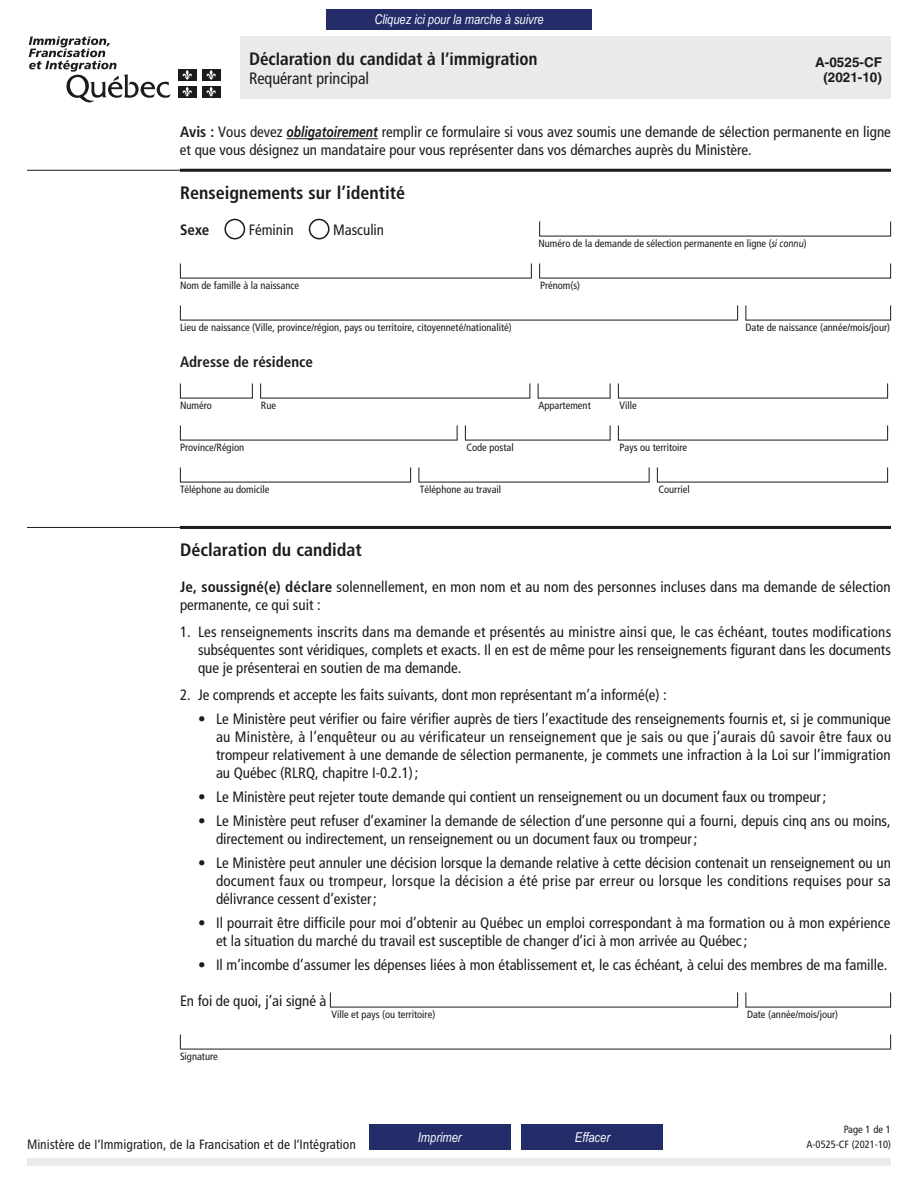
<style>
.page{position:relative;width:918px;height:1188px;background:#fff}
.page>*{position:absolute;margin:0;border:0;box-sizing:border-box;transform-origin:0 0}
.t1{font:700 condensed 18px "Frutiger";color:#1c1b1a}
.t2{font:18px "Chaloult Cond Demi Gras";color:#1c1b1a}
.t3{font:condensed 16.5px "Frutiger";color:#1c1b1a}
.t4{font:condensed 15px/18px "Frutiger";color:#1c1b1a}
.t5{font:700 condensed 15px "Frutiger";color:#1c1b1a}
.t6{font:13.5px "Chaloult Cond";color:#1c1b1a}
.t7{font:italic 13.5px "Arial Narrow";color:#fff}
.t8{font:700 13.5px/15px "Helvetica";color:#1c1b1a;text-align:right}
.t9{font:condensed 10.5px "Frutiger";color:#1c1b1a}
.s1{font-weight:700}
.s2{font-weight:700;font-style:italic;font-stretch:normal}
.s3{font-style:italic;font-stretch:normal}
</style>
<div class="page">
<div style="left:27px;top:1158px;width:864px;height:8px;background:#e9eaea"></div>
<div style="left:240px;top:36px;width:651px;height:63px;background:#e9eaea"></div>
<div style="left:326px;top:9px;width:266px;height:21px;background:#242d6a"></div>
<div style="left:224px;top:219px;width:21px;height:20px;border:2px solid #1c1b1a;border-radius:50%"></div>
<div style="left:309px;top:219px;width:21px;height:20px;border:2px solid #1c1b1a;border-radius:50%"></div>
<svg style="left:539px;top:221px;width:1px;height:15px"></svg>
<svg style="left:890px;top:221px;width:1px;height:15px"></svg>
<hr style="left:540px;top:236px;width:351px;height:1px;background:#1c1b1a">
<svg style="left:180px;top:263px;width:1px;height:15px"></svg>
<svg style="left:531px;top:263px;width:1px;height:15px"></svg>
<hr style="left:180px;top:278px;width:351px;height:1px;background:#1c1b1a">
<svg style="left:539px;top:263px;width:1px;height:15px"></svg>
<svg style="left:890px;top:263px;width:1px;height:15px"></svg>
<hr style="left:540px;top:278px;width:351px;height:1px;background:#1c1b1a">
<svg style="left:180px;top:305px;width:1px;height:15px"></svg>
<svg style="left:737px;top:305px;width:1px;height:15px"></svg>
<hr style="left:181px;top:320px;width:556px;height:1px;background:#1c1b1a">
<svg style="left:746px;top:305px;width:1px;height:15px"></svg>
<svg style="left:890px;top:305px;width:1px;height:15px"></svg>
<hr style="left:746px;top:320px;width:145px;height:1px;background:#1c1b1a">
<svg style="left:180px;top:383px;width:1px;height:15px"></svg>
<svg style="left:252px;top:383px;width:1px;height:15px"></svg>
<hr style="left:180px;top:398px;width:73px;height:1px;background:#1c1b1a">
<svg style="left:260px;top:383px;width:1px;height:15px"></svg>
<svg style="left:530px;top:383px;width:1px;height:15px"></svg>
<hr style="left:261px;top:398px;width:269px;height:1px;background:#1c1b1a">
<svg style="left:538px;top:383px;width:1px;height:15px"></svg>
<svg style="left:610px;top:383px;width:1px;height:15px"></svg>
<hr style="left:538px;top:398px;width:72px;height:1px;background:#1c1b1a">
<svg style="left:618px;top:383px;width:1px;height:15px"></svg>
<svg style="left:887px;top:383px;width:1px;height:15px"></svg>
<hr style="left:618px;top:398px;width:270px;height:1px;background:#1c1b1a">
<svg style="left:180px;top:425px;width:1px;height:15px"></svg>
<svg style="left:457px;top:425px;width:1px;height:15px"></svg>
<hr style="left:180px;top:440px;width:277px;height:1px;background:#1c1b1a">
<svg style="left:465px;top:425px;width:1px;height:15px"></svg>
<svg style="left:610px;top:425px;width:1px;height:15px"></svg>
<hr style="left:465px;top:440px;width:145px;height:1px;background:#1c1b1a">
<svg style="left:618px;top:425px;width:1px;height:15px"></svg>
<svg style="left:887px;top:425px;width:1px;height:15px"></svg>
<hr style="left:618px;top:440px;width:270px;height:1px;background:#1c1b1a">
<svg style="left:180px;top:467px;width:1px;height:15px"></svg>
<svg style="left:410px;top:467px;width:1px;height:15px"></svg>
<hr style="left:180px;top:482px;width:231px;height:1px;background:#1c1b1a">
<svg style="left:418px;top:467px;width:1px;height:15px"></svg>
<svg style="left:649px;top:467px;width:1px;height:15px"></svg>
<hr style="left:419px;top:482px;width:230px;height:1px;background:#1c1b1a">
<svg style="left:657px;top:467px;width:1px;height:15px"></svg>
<svg style="left:887px;top:467px;width:1px;height:15px"></svg>
<hr style="left:657px;top:482px;width:231px;height:1px;background:#1c1b1a">
<svg style="left:330px;top:992px;width:1px;height:15px"></svg>
<svg style="left:737px;top:992px;width:1px;height:15px"></svg>
<hr style="left:331px;top:1007px;width:406px;height:1px;background:#1c1b1a">
<svg style="left:746px;top:992px;width:1px;height:15px"></svg>
<svg style="left:890px;top:992px;width:1px;height:15px"></svg>
<hr style="left:746px;top:1007px;width:145px;height:1px;background:#1c1b1a">
<svg style="left:180px;top:1034px;width:1px;height:15px"></svg>
<svg style="left:890px;top:1034px;width:1px;height:15px"></svg>
<hr style="left:181px;top:1049px;width:709px;height:1px;background:#1c1b1a">
<hr style="left:27px;top:527px;width:864px;height:1px;background:#1c1b1a">
<hr style="left:180px;top:526px;width:711px;height:3px;background:#1c1b1a">
<div style="left:369px;top:1124px;width:141px;height:26px;background:#242d6a"></div>
<div style="left:522px;top:1124px;width:141px;height:26px;background:#242d6a"></div>
<hr style="left:287px;top:138px;width:91px;height:1px;background:#1c1b1a">
<hr style="left:27px;top:170px;width:864px;height:1px;background:#1c1b1a">
<hr style="left:180px;top:169px;width:711px;height:3px;background:#1c1b1a">
<svg style="left:29px;top:36px;width:142px;height:67px"></svg>
<div style="left:178px;top:69px;width:18px;height:12px;background:#1c1b1a"></div>
<svg style="left:182px;top:70px;width:10px;height:10px"></svg>
<div style="left:202px;top:69px;width:18px;height:12px;background:#1c1b1a"></div>
<svg style="left:206px;top:70px;width:10px;height:10px"></svg>
<div style="left:178px;top:86px;width:18px;height:11px;background:#1c1b1a"></div>
<svg style="left:182px;top:87px;width:10px;height:10px"></svg>
<div style="left:202px;top:86px;width:18px;height:11px;background:#1c1b1a"></div>
<svg style="left:206px;top:87px;width:10px;height:10px"></svg>
<p class="t7" style="left:374px;top:10px;width:171px">Cliquez ici pour la marche à suivre</p>
<p class="t2" style="left:249px;top:48px;width:290px">Déclaration du candidat à l’immigration</p>
<p class="t3" style="left:249px;top:69px;width:122px">Requérant principal</p>
<p class="t8" style="left:815px;top:54px;width:68px">A-0525-CF (2021-10)</p>
<p class="t4" style="left:180px;top:123px;width:712px"><span class="s1">Avis :</span> Vous devez <span class="s2">obligatoirement</span> remplir ce formulaire si vous avez soumis une demande de sélection permanente en ligne et que vous désignez un mandataire pour vous représenter dans vos démarches auprès du Ministère.</p>
<p class="t1" style="left:180px;top:182px;width:227px">Renseignements sur l’identité</p>
<p class="t5" style="left:180px;top:221px;width:31px">Sexe</p>
<p class="t4" style="left:249px;top:221px;width:46px">Féminin</p>
<p class="t4" style="left:333px;top:221px;width:53px">Masculin</p>
<p class="t9" style="left:539px;top:237px;width:270px">Numéro de la demande de sélection permanente en ligne (<span class="s3">si connu</span>)</p>
<p class="t9" style="left:180px;top:279px;width:121px">Nom de famille à la naissance</p>
<p class="t9" style="left:540px;top:279px;width:42px">Prénom(s)</p>
<p class="t9" style="left:180px;top:321px;width:333px">Lieu de naissance (Ville, province/région, pays ou territoire, citoyenneté/nationalité)</p>
<p class="t9" style="left:745px;top:321px;width:146px">Date de naissance (année/mois/jour)</p>
<p class="t5" style="left:180px;top:353px;width:135px">Adresse de résidence</p>
<p class="t9" style="left:180px;top:399px;width:33px">Numéro</p>
<p class="t9" style="left:261px;top:399px;width:17px">Rue</p>
<p class="t9" style="left:539px;top:399px;width:54px">Appartement</p>
<p class="t9" style="left:619px;top:399px;width:19px">Ville</p>
<p class="t9" style="left:180px;top:441px;width:66px">Province/Région</p>
<p class="t9" style="left:467px;top:441px;width:49px">Code postal</p>
<p class="t9" style="left:619px;top:441px;width:69px">Pays ou territoire</p>
<p class="t9" style="left:180px;top:483px;width:91px">Téléphone au domicile</p>
<p class="t9" style="left:420px;top:483px;width:83px">Téléphone au travail</p>
<p class="t9" style="left:658px;top:483px;width:33px">Courriel</p>
<p class="t1" style="left:180px;top:539px;width:183px">Déclaration du candidat</p>
<p class="t4" style="left:180px;top:578px;width:712px"><span class="s1">Je, soussigné(e) déclare</span> solennellement, en mon nom et au nom des personnes incluses dans ma demande de sélection permanente, ce qui suit :</p>
<p class="t4" style="left:198px;top:623px;width:695px;text-align:justify;text-indent:-18px">1. Les renseignements inscrits dans ma demande et présentés au ministre ainsi que, le cas échéant, toutes modifications subséquentes sont véridiques, complets et exacts. Il en est de même pour les renseignements figurant dans les documents que je présenterai en soutien de ma demande.</p>
<p class="t4" style="left:180px;top:686px;width:488px">2. Je comprends et accepte les faits suivants, dont mon représentant m’a informé(e) :</p>
<p class="t4" style="left:216px;top:710px;width:677px;text-align:justify;text-indent:-18px">• Le Ministère peut vérifier ou faire vérifier auprès de tiers l’exactitude des renseignements fournis et, si je communique au Ministère, à l’enquêteur ou au vérificateur un renseignement que je sais ou que j’aurais dû savoir être faux ou trompeur relativement à une demande de sélection permanente, je commets une infraction à la Loi sur l’immigration au Québec (RLRQ, chapitre I-0.2.1);</p>
<p class="t4" style="left:198px;top:788px;width:630px">• Le Ministère peut rejeter toute demande qui contient un renseignement ou un document faux ou trompeur;</p>
<p class="t4" style="left:216px;top:812px;width:676px;text-indent:-18px">• Le Ministère peut refuser d’examiner la demande de sélection d’une personne qui a fourni, depuis cinq ans ou moins, directement ou indirectement, un renseignement ou un document faux ou trompeur;</p>
<p class="t4" style="left:216px;top:854px;width:677px;text-align:justify;text-indent:-18px">• Le Ministère peut annuler une décision lorsque la demande relative à cette décision contenait un renseignement ou un document faux ou trompeur, lorsque la décision a été prise par erreur ou lorsque les conditions requises pour sa délivrance cessent d’exister;</p>
<p class="t4" style="left:216px;top:914px;width:676px;text-indent:-18px">• Il pourrait être difficile pour moi d’obtenir au Québec un emploi correspondant à ma formation ou à mon expérience et la situation du marché du travail est susceptible de changer d’ici à mon arrivée au Québec;</p>
<p class="t4" style="left:198px;top:956px;width:691px">• Il m’incombe d’assumer les dépenses liées à mon établissement et, le cas échéant, à celui des membres de ma famille.</p>
<p class="t4" style="left:180px;top:992px;width:148px">En foi de quoi, j’ai signé à</p>
<p class="t9" style="left:332px;top:1008px;width:105px">Ville et pays (ou territoire)</p>
<p class="t9" style="left:747px;top:1008px;width:93px">Date (année/mois/jour)</p>
<p class="t9" style="left:180px;top:1050px;width:39px">Signature</p>
<p class="t9" style="left:844px;top:1123px;width:49px">Page 1 de 1</p>
<p class="t7" style="left:418px;top:1128px;width:45px">Imprimer</p>
<p class="t7" style="left:575px;top:1128px;width:37px">Effacer</p>
<p class="t6" style="left:27px;top:1136px;width:330px">Ministère de l’Immigration, de la Francisation et de l’Intégration</p>
<p class="t9" style="left:807px;top:1138px;width:86px">A-0525-CF (2021-10)</p>
</div>
